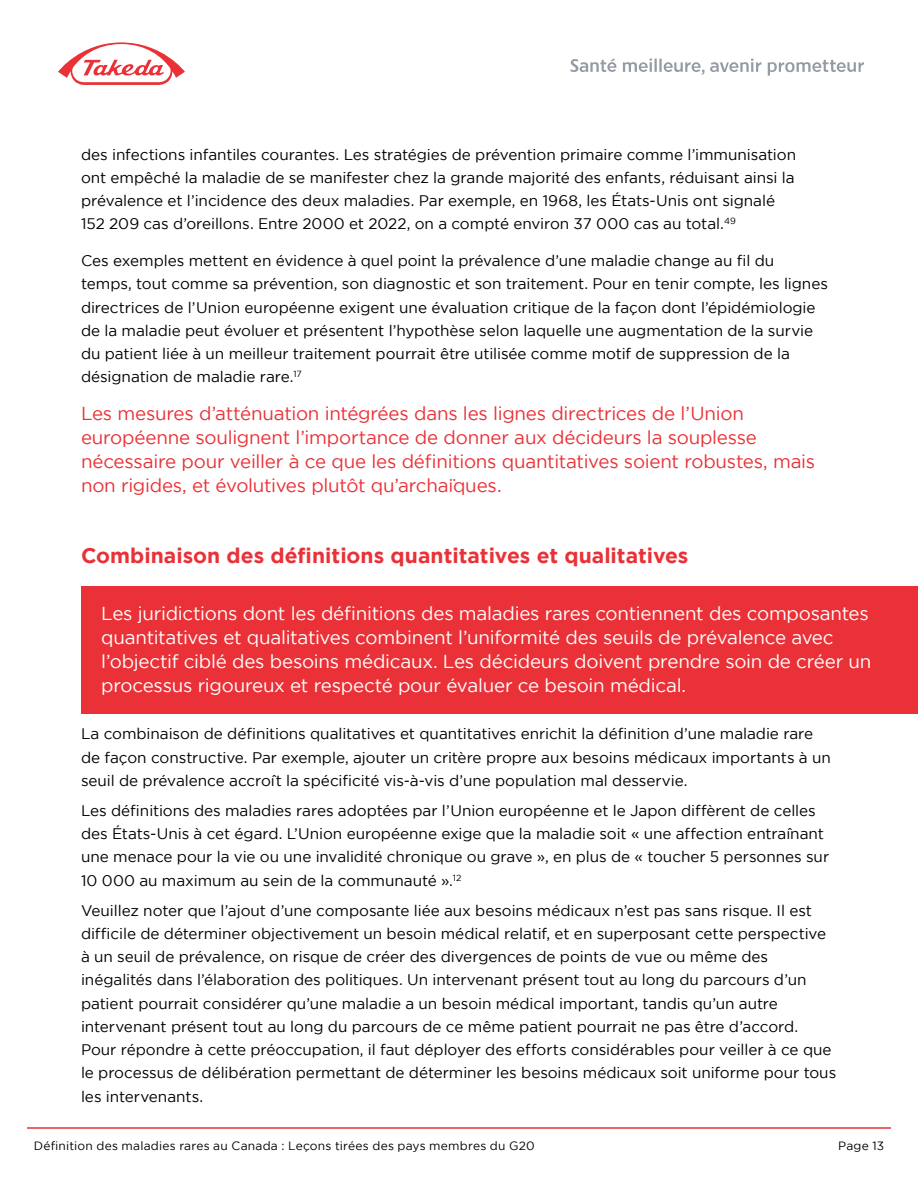
<style>
.page{position:relative;width:918px;height:1188px;background:#fff}
.page>*{position:absolute;margin:0;border:0;box-sizing:border-box;transform-origin:0 0}
.Subheader{font:700 21px "Gotham";color:#e93137}
.Call-out_box{font:18.75px/24px "Gotham";letter-spacing:-.01em;color:#fff}
.Call-out_box-2{font:18.75px/24px "Gotham";letter-spacing:-.01em;color:#e93137}
.Copy{font:15.3px/23.2px "Gotham";letter-spacing:-.005em;color:#000}
.t1{font:12px "Gotham";letter-spacing:.02em;color:#000}
</style>
<div class="page">
<svg style="left:58px;top:42px;width:127px;height:43px"></svg>
<hr style="left:27px;top:1127px;width:864px;height:2px;background:#e93137">
<svg style="left:768px;top:60px;width:96px;height:16px"></svg>
<svg style="left:710px;top:59px;width:51px;height:13px"></svg>
<svg style="left:570px;top:59px;width:46px;height:13px"></svg>
<svg style="left:623px;top:59px;width:81px;height:16px"></svg>
<div style="left:81px;top:586px;width:837px;height:127px;background:#e93137"></div>
<p class="Copy" style="left:81px;top:142px;width:717px">des infections infantiles courantes. Les stratégies de prévention primaire comme l’immunisation ont empêché la maladie de se manifester chez la grande majorité des enfants, réduisant ainsi la prévalence et l’incidence des deux maladies. Par exemple, en 1968, les États-Unis ont signalé 152 209 cas d’oreillons. Entre 2000 et 2022, on a compté environ 37 000 cas au total.<sup>49</sup></p>
<p class="Copy" style="left:81px;top:249px;width:749px">Ces exemples mettent en évidence à quel point la prévalence d’une maladie change au fil du temps, tout comme sa prévention, son diagnostic et son traitement. Pour en tenir compte, les lignes directrices de l’Union européenne exigent une évaluation critique de la façon dont l’épidémiologie de la maladie peut évoluer et présentent l’hypothèse selon laquelle une augmentation de la survie du patient liée à un meilleur traitement pourrait être utilisée comme motif de suppression de la désignation de maladie rare.<sup>17</sup></p>
<p class="Call-out_box-2" style="left:81px;top:401px;width:736px">Les mesures d’atténuation intégrées dans les lignes directrices de l’Union européenne soulignent l’importance de donner aux décideurs la souplesse nécessaire pour veiller à ce que les définitions quantitatives soient robustes, mais non rigides, et évolutives plutôt qu’archaïques.</p>
<p class="Subheader" style="left:81px;top:544px;width:609px">Combinaison des définitions quantitatives et qualitatives</p>
<p class="Call-out_box" style="left:101px;top:601px;width:772px">Les juridictions dont les définitions des maladies rares contiennent des composantes quantitatives et qualitatives combinent l’uniformité des seuils de prévalence avec l’objectif ciblé des besoins médicaux. Les décideurs doivent prendre soin de créer un processus rigoureux et respecté pour évaluer ce besoin médical.</p>
<p class="Copy" style="left:81px;top:722px;width:751px">La combinaison de définitions qualitatives et quantitatives enrichit la définition d’une maladie rare de façon constructive. Par exemple, ajouter un critère propre aux besoins médicaux importants à un seuil de prévalence accroît la spécificité vis-à-vis d’une population mal desservie.</p>
<p class="Copy" style="left:81px;top:799px;width:750px">Les définitions des maladies rares adoptées par l’Union européenne et le Japon diffèrent de celles des États-Unis à cet égard. L’Union européenne exige que la maladie soit « une affection entraînant une menace pour la vie ou une invalidité chronique ou grave », en plus de « toucher 5 personnes sur 10 000 au maximum au sein de la communauté ».<sup>12</sup></p>
<p class="Copy" style="left:81px;top:898px;width:757px">Veuillez noter que l’ajout d’une composante liée aux besoins médicaux n’est pas sans risque. Il est difficile de déterminer objectivement un besoin médical relatif, et en superposant cette perspective à un seuil de prévalence, on risque de créer des divergences de points de vue ou même des inégalités dans l’élaboration des politiques. Un intervenant présent tout au long du parcours d’un patient pourrait considérer qu’une maladie a un besoin médical important, tandis qu’un autre intervenant présent tout au long du parcours de ce même patient pourrait ne pas être d’accord.<br>Pour répondre à cette préoccupation, il faut déployer des efforts considérables pour veiller à ce que le processus de délibération permettant de déterminer les besoins médicaux soit uniforme pour tous les intervenants.</p>
<p class="t1" style="left:34px;top:1139px;width:502px">Définition des maladies rares au Canada : Leçons tirées des pays membres du G20</p>
<p class="t1" style="left:838px;top:1139px;width:48px">Page 13</p>
</div>
